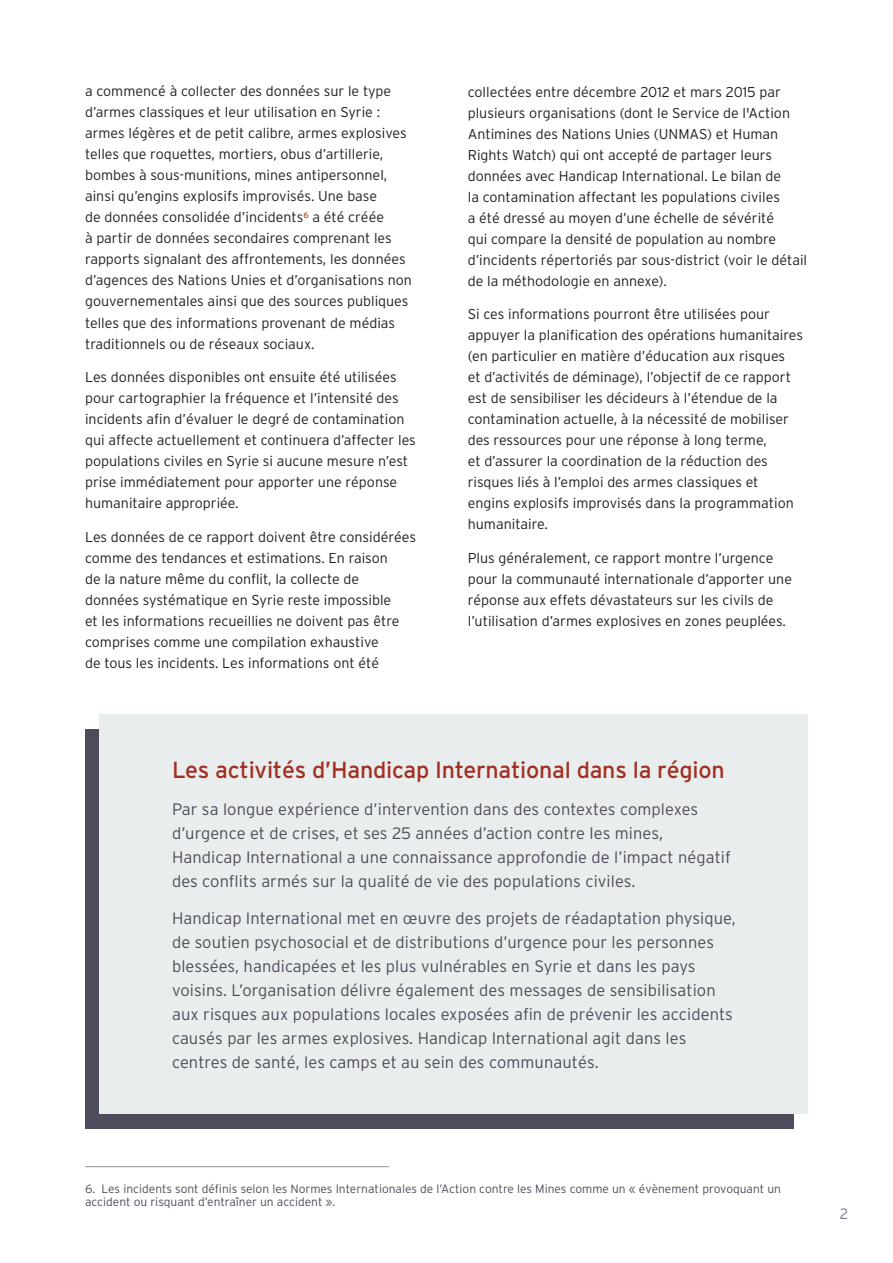
<style>
.page{position:relative;width:893px;height:1263px;background:#fff}
.page>*{position:absolute;margin:0;border:0;box-sizing:border-box;transform-origin:0 0}
.t1{font:23.25px "Interstate";letter-spacing:-.01em;color:#a12f20}
.t2{font:300 16.5px/24px "Interstate";letter-spacing:.005em;color:#4e4c5a}
.t3{font:300 15px "Interstate";color:#817594}
.t4{font:300 14.25px/21px "Interstate";color:#231f20}
.t5{font:300 12px/13.5px "Interstate";color:#4e4c5a}
</style>
<div class="page">
<div style="left:85px;top:729px;width:708px;height:400px;background:#4e4c5a"></div>
<div style="left:100px;top:714px;width:708px;height:399px;background:#eaeded"></div>
<hr style="left:85px;top:1166px;width:304px;height:1px;background:#958f99">
<p class="t4" style="left:85px;top:81px;width:328px">a commencé à collecter des données sur le type d’armes classiques et leur utilisation en Syrie : armes légères et de petit calibre, armes explosives telles que roquettes, mortiers, obus d’artillerie, bombes à sous-munitions, mines antipersonnel, ainsi qu’engins explosifs improvisés. Une base<br>de données consolidée d’incidents<sup>6</sup> a été créée<br>à partir de données secondaires comprenant les rapports signalant des affrontements, les données d’agences des Nations Unies et d’organisations non gouvernementales ainsi que des sources publiques telles que des informations provenant de médias traditionnels ou de réseaux sociaux.</p>
<p class="t4" style="left:85px;top:367px;width:332px">Les données disponibles ont ensuite été utilisées pour cartographier la fréquence et l’intensité des incidents afin d’évaluer le degré de contamination qui affecte actuellement et continuera d’affecter les populations civiles en Syrie si aucune mesure n’est prise immédiatement pour apporter une réponse humanitaire appropriée.</p>
<p class="t4" style="left:85px;top:526px;width:333px">Les données de ce rapport doivent être considérées comme des tendances et estimations. En raison<br>de la nature même du conflit, la collecte de données systématique en Syrie reste impossible<br>et les informations recueillies ne doivent pas être comprises comme une compilation exhaustive<br>de tous les incidents. Les informations ont été</p>
<p class="t4" style="left:468px;top:81px;width:341px">collectées entre décembre 2012 et mars 2015 par plusieurs organisations (dont le Service de l'Action Antimines des Nations Unies (UNMAS) et Human Rights Watch) qui ont accepté de partager leurs données avec Handicap I nternational. Le bilan de<br>la contamination affectant les populations civiles<br>a été dressé au moyen d’une échelle de sévérité<br>qui compare la densité de population au nombre d’incidents répertoriés par sous-district (voir le détail de la méthodologie en annexe).</p>
<p class="t4" style="left:468px;top:304px;width:337px">Si ces informations pourront être utilisées pour appuyer la planification des opérations humanitaires (en particulier en matière d’éducation aux risques<br>et d’activités de déminage), l’objectif de ce rapport est de sensibiliser les décideurs à l’étendue de la contamination actuelle, à la nécessité de mobiliser des ressources pour une réponse à long terme,<br>et d’assurer la coordination de la réduction des risques liés à l’emploi des armes classiques et engins explosifs improvisés dans la programmation humanitaire.</p>
<p class="t4" style="left:468px;top:547px;width:326px">Plus généralement, ce rapport montre l’urgence pour la communauté internationale d’apporter une réponse aux effets dévastateurs sur les civils de l’utilisation d’armes explosives en zones peuplées.</p>
<h1 class="t1" style="left:172px;top:756px;width:554px">Les activités d’Handicap International dans la région</h1>
<p class="t2" style="left:172px;top:797px;width:560px">Par sa longue expérience d’intervention dans des contextes complexes d’urgence et de crises, et ses 25 années d’action contre les mines, Handicap I nternational a une connaissance approfondie de l’impact négatif des conflits armés sur la qualité de vie des populations civiles.</p>
<p class="t2" style="left:172px;top:906px;width:565px">Handicap I nternational met en œuvre des projets de réadaptation physique, de soutien psychosocial et de distributions d’urgence pour les personnes blessées, handicapées et les plus vulnérables en Syrie et dans les pays voisins. L’organisation délivre également des messages de sensibilisation aux risques aux populations locales exposées afin de prévenir les accidents causés par les armes explosives. Handicap I nternational agit dans les centres de santé, les camps et au sein des communautés.</p>
<p class="t5" style="left:85px;top:1182px;width:697px">6. Les incidents sont définis selon les Normes I nternationales de l’Action contre les Mines comme un « évènement provoquant un accident ou risquant d’entraîner un accident ».</p>
<p class="t3" style="left:840px;top:1204px;width:10px">2</p>
</div>
